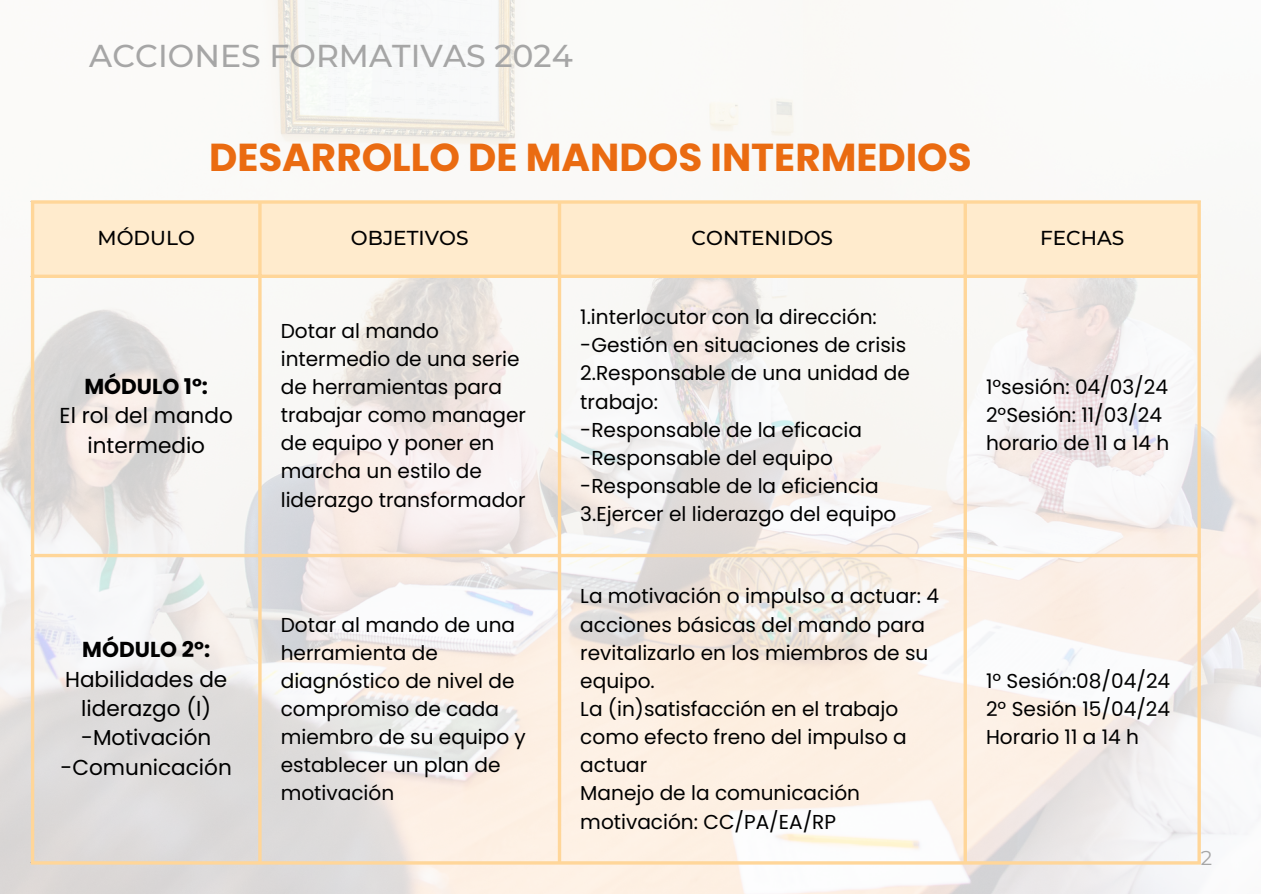
<style>
.page{position:relative;width:1263px;height:894px;background:#fff}
.page>*{position:absolute;margin:0;border:0;box-sizing:border-box;transform-origin:0 0}
.t1{font:700 38.85px "Poppins";color:#ea6b11}
.t2{font:500 31.5px "Montserrat";color:#a6a6a6}
.t3{font:21.6px/29.2px "Poppins";color:#000;text-align:center}
.t4{font:700 21.6px "Poppins";color:#000}
.t5{font:20.1px/28.2px "Poppins";color:#000}
.t6{font:500 20.1px "Montserrat";color:#000}
.t7{font:20.1px "Montserrat";color:#a6a6a6}
.s1{font-weight:700}
</style>
<div class="page">
<img style="left:0;top:0;width:1260px;height:893px">
<div style="left:34px;top:204px;width:1163px;height:70px;background:#ffebcd"></div>
<hr style="left:31px;top:204px;width:3px;height:657px;background:#ffd699">
<svg style="left:258px;top:204px;width:4px;height:657px;background:#fbd8a4"></svg>
<hr style="left:558px;top:204px;width:3px;height:657px;background:#ffd699">
<svg style="left:963px;top:204px;width:4px;height:657px;background:#fddaa5"></svg>
<svg style="left:1197px;top:204px;width:4px;height:657px;background:#fcd9a5"></svg>
<svg style="left:31px;top:200px;width:1170px;height:4px;background:#fed9a3"></svg>
<svg style="left:34px;top:274px;width:1167px;height:4px;background:#ffd8a0"></svg>
<svg style="left:34px;top:553px;width:1167px;height:4px;background:#fcdaaa"></svg>
<hr style="left:31px;top:861px;width:1170px;height:3px;background:#ffd699">
<p class="t2" style="left:89px;top:37px;width:485px">ACCIONES FORMATIVAS 2024</p>
<p class="t1" style="left:209px;top:130px;width:764px">DESARROLLO DE MANDOS INTERMEDIOS</p>
<p class="t6" style="left:98px;top:226px;width:99px">MÓDULO</p>
<p class="t6" style="left:351px;top:226px;width:119px">OBJETIVOS</p>
<h1 class="t6" style="left:692px;top:226px;width:143px">CONTENIDOS</h1>
<p class="t6" style="left:1040px;top:226px;width:86px">FECHAS</p>
<p class="t4" style="left:84px;top:371px;width:125px">MÓDULO 1º:</p>
<p class="t3" style="left:60px;top:401px;width:175px">El rol del mando intermedio</p>
<p class="t3" style="left:65px;top:635px;width:164px"><span class="s1">MÓDULO 2º:<br></span>Habilidades de liderazgo (I)</p>
<p class="t3" style="left:81px;top:722px;width:132px">-Motivación</p>
<p class="t3" style="left:61px;top:752px;width:173px">-Comunicación</p>
<p class="t5" style="left:281px;top:316px;width:247px">Dotar al mando intermedio de una serie de herramientas para trabajar como manager de equipo y poner en marcha un estilo de liderazgo transformador</p>
<p class="t5" style="left:281px;top:610px;width:247px">Dotar al mando de una herramienta de diagnóstico de nivel de compromiso de cada miembro de su equipo y establecer un plan de motivación</p>
<p class="t5" style="left:580px;top:303px;width:298px">1.interlocutor con la dirección:</p>
<p class="t5" style="left:580px;top:331px;width:327px">-Gestión en situaciones de crisis</p>
<p class="t5" style="left:580px;top:359px;width:331px">2.Responsable de una unidad de trabajo:</p>
<p class="t5" style="left:580px;top:415px;width:283px">-Responsable de la eficacia</p>
<p class="t5" style="left:580px;top:443px;width:254px">-Responsable del equipo</p>
<p class="t5" style="left:580px;top:472px;width:300px">-Responsable de la eficiencia</p>
<p class="t5" style="left:580px;top:500px;width:318px">3.Ejercer el liderazgo del equipo</p>
<p class="t5" style="left:580px;top:582px;width:360px">La motivación o impulso a actuar: 4 acciones básicas del mando para revitalizarlo en los miembros de su equipo.</p>
<p class="t5" style="left:580px;top:694px;width:328px">La (in)satisfacción en el trabajo como efecto freno del impulso a actuar</p>
<p class="t5" style="left:580px;top:779px;width:281px">Manejo de la comunicación motivación: CC/PA/EA/RP</p>
<p class="t5" style="left:986px;top:373px;width:183px">1ºsesión: 04/03/24</p>
<p class="t5" style="left:986px;top:401px;width:177px">2ºSesión: 11/03/24</p>
<p class="t5" style="left:986px;top:429px;width:185px">horario de 11 a 14 h</p>
<p class="t5" style="left:986px;top:666px;width:186px">1º Sesión:08/04/24</p>
<p class="t5" style="left:986px;top:694px;width:186px">2º Sesión 15/04/24</p>
<p class="t5" style="left:986px;top:722px;width:154px">Horario 11 a 14 h</p>
<p class="t7" style="left:1201px;top:845px;width:13px">2</p>
</div>
